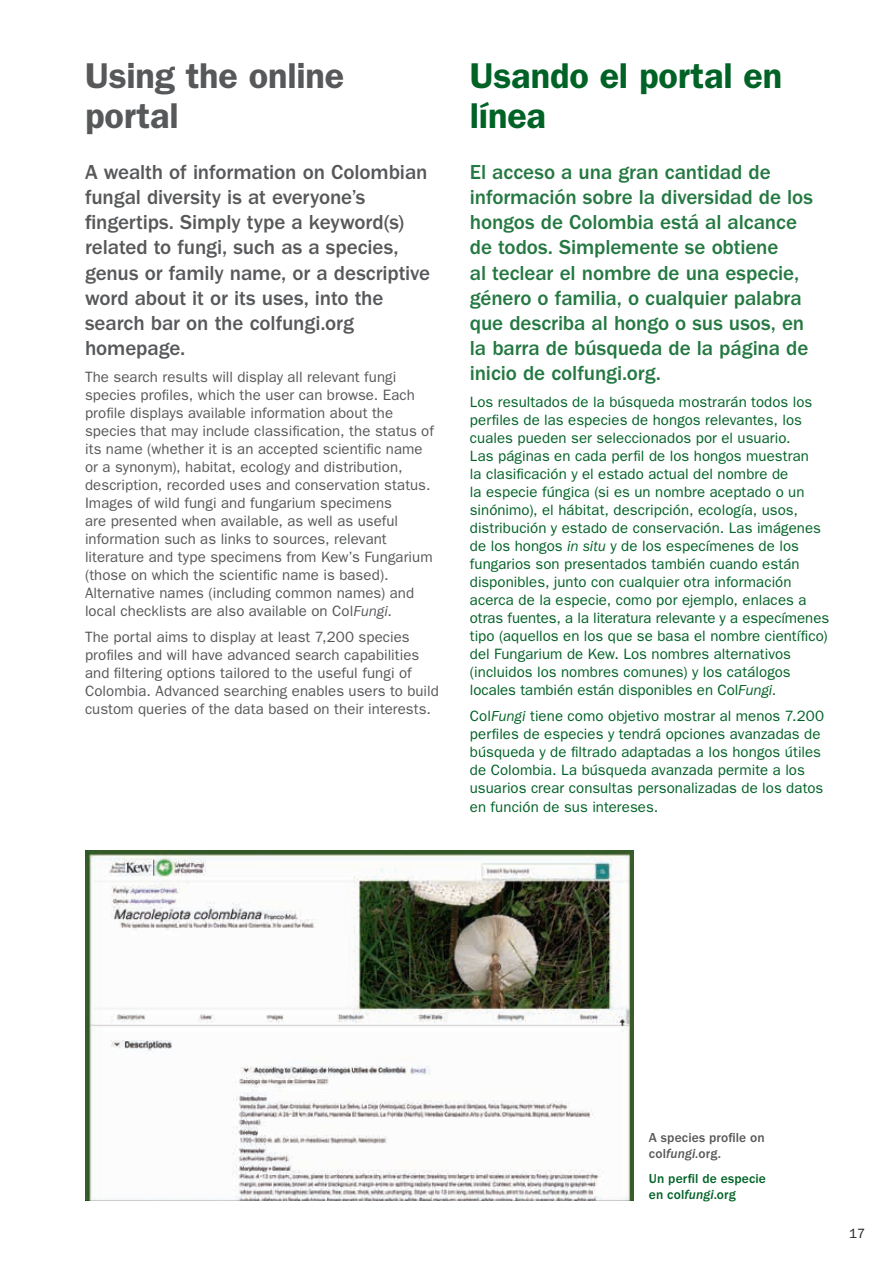
<style>
.page{position:relative;width:893px;height:1263px;background:#fff}
.page>*{position:absolute;margin:0;border:0;box-sizing:border-box;transform-origin:0 0}
.head_sp{font:600 36px/39.6px "ITC Franklin Gothic Std";letter-spacing:-.005em;color:#016226}
.head_en{font:600 36px/39.6px "ITC Franklin Gothic Std";letter-spacing:-.005em;color:#57585a}
.text_intro_sp{font:500 21px/25.2px "ITC Franklin Gothic Std";letter-spacing:-.005em;color:#247841}
.text_intro_en{font:500 21px/25.2px "ITC Franklin Gothic Std";letter-spacing:-.005em;color:#57585a}
.text_sp{font:15px/18px "ITC Franklin Gothic Std";letter-spacing:.005em;color:#016226}
.text_en{font:15px/18px "ITC Franklin Gothic Std";letter-spacing:.005em;color:#57585a}
.caption_sp_green{font:500 13.5px/16.2px "ITC Franklin Gothic Std";letter-spacing:.01em;color:#016226}
.caption_en_grey{font:500 13.5px/16.2px "ITC Franklin Gothic Std";letter-spacing:.01em;color:#57585a}
.t1{font:13.5px "ITC Franklin Gothic Std";color:#231f20}
.s1{font-style:italic}
.s2{font-family:"ITC Franklin Gothic Std Med It";font-weight:400}
</style>
<div class="page">
<img style="left:85px;top:850px;width:549px;height:350px">
<p class="head_en" style="left:85px;top:56px;width:261px">Using the online portal</p>
<p class="text_intro_en" style="left:85px;top:159px;width:347px">A wealth of information on Colombian fungal diversity is at everyone’s fingertips. Simply type a keyword(s) related to fungi, such as a species, genus or family name, or a descriptive word about it or its uses, into the search bar on the colfungi.org homepage.</p>
<p class="text_en" style="left:85px;top:368px;width:350px">The search results will display all relevant fungi species profiles, which the user can browse. Each profile displays available information about the species that may include classification, the status of its name (whether it is an accepted scientific name or a synonym), habitat, ecology and distribution, description, recorded uses and conservation status.<br>Images of wild fungi and fungarium specimens<br>are presented when available, as well as useful information such as links to sources, relevant literature and type specimens from Kew’s Fungarium (those on which the scientific name is based).<br>Alternative names (including common names) and local checklists are also available on Col<span class="s1">Fungi</span>.</p>
<p class="text_en" style="left:85px;top:628px;width:355px">The portal aims to display at least 7,200 species profiles and will have advanced search capabilities and filtering options tailored to the useful fungi of Colombia. Advanced searching enables users to build custom queries of the data based on their interests.</p>
<p class="head_sp" style="left:470px;top:56px;width:314px">Usando el portal en línea</p>
<p class="text_intro_sp" style="left:470px;top:159px;width:345px">El acceso a una gran cantidad de información sobre la diversidad de los hongos de Colombia está al alcance de todos. Simplemente se obtiene<br>al teclear el nombre de una especie, género o familia, o cualquier palabra que describa al hongo o sus usos, en la barra de búsqueda de la página de inicio de colfungi.org.</p>
<p class="text_sp" style="left:470px;top:393px;width:361px">Los resultados de la búsqueda mostrarán todos los perfiles de las especies de hongos relevantes, los cuales pueden ser seleccionados por el usuario.<br>Las páginas en cada perfil de los hongos muestran<br>la clasificación y el estado actual del nombre de<br>la especie fúngica (si es un nombre aceptado o un sinónimo), el hábitat, descripción, ecología, usos, distribución y estado de conservación. Las imágenes de los hongos <span class="s1">in situ</span> y de los especímenes de los fungarios son presentados también cuando están disponibles, junto con cualquier otra información acerca de la especie, como por ejemplo, enlaces a otras fuentes, a la literatura relevante y a especímenes tipo (aquellos en los que se basa el nombre científico) del Fungarium de Kew. Los nombres alternativos (incluidos los nombres comunes) y los catálogos locales también están disponibles en Col<span class="s1">Fungi</span>.</p>
<p class="text_sp" style="left:470px;top:707px;width:356px">Col<span class="s1">Fungi</span> tiene como objetivo mostrar al menos 7.200 perfiles de especies y tendrá opciones avanzadas de búsqueda y de filtrado adaptadas a los hongos útiles de Colombia. La búsqueda avanzada permite a los usuarios crear consultas personalizadas de los datos en función de sus intereses.</p>
<p class="caption_en_grey" style="left:649px;top:1130px;width:117px">A species profile on col<span class="s2">fungi.</span>org.</p>
<p class="caption_sp_green" style="left:649px;top:1170px;width:119px">Un perfil de especie en col<span class="s2">fungi</span>.org</p>
<p class="t1" style="left:849px;top:1225px;width:18px">17</p>
</div>
